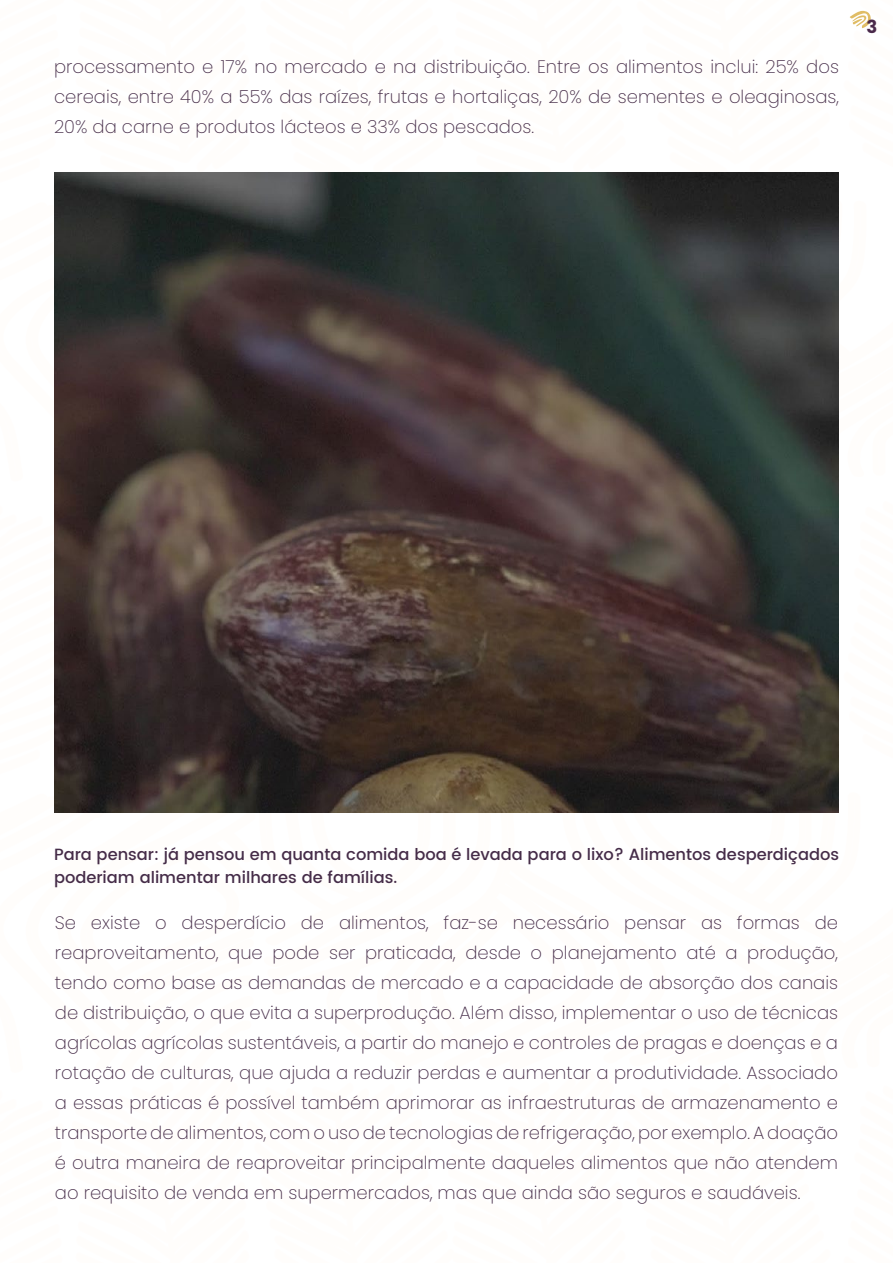
<style>
.page{position:relative;width:893px;height:1263px;background:#fff}
.page>*{position:absolute;margin:0;border:0;box-sizing:border-box;transform-origin:0 0}
.t1{font:200 18px/30px "Poppins";color:#452c48;text-align:justify}
.t2{font:700 18px "Poppins";color:#4a294a}
.t3{font:500 16.2px/22.5px "Poppins";color:#452c48}
</style>
<div class="page">
<img style="left:54px;top:173px;width:785px;height:639px">
<p class="t1" style="left:54px;top:52px;width:786px">processamento e 17% no mercado e na distribuição. Entre os alimentos inclui: 25% dos cereais, entre 40% a 55% das raízes, frutas e hortaliças, 20% de sementes e oleaginosas, 20% da carne e produtos lácteos e 33% dos pescados.</p>
<p class="t2" style="left:866px;top:17px;width:12px">3</p>
<p class="t3" style="left:54px;top:844px;width:786px">Para pensar: já pensou em quanta comida boa é levada para o lixo? Alimentos desperdiçados poderiam alimentar milhares de famílias.</p>
<p class="t1" style="left:55px;top:907px;width:785px">Se existe o desperdício de alimentos, faz-se necessário pensar as formas de reaproveitamento, que pode ser praticada, desde o planejamento até a produção, tendo como base as demandas de mercado e a capacidade de absorção dos canais de distribuição, o que evita a superprodução. Além disso, implementar o uso de técnicas agrícolas agrícolas sustentáveis, a partir do manejo e controles de pragas e doenças e a rotação de culturas, que ajuda a reduzir perdas e aumentar a produtividade. Associado a essas práticas é possível também aprimorar as infraestruturas de armazenamento e transporte de alimentos, com o uso de tecnologias de refrigeração, por exemplo. A doação é outra maneira de reaproveitar principalmente daqueles alimentos que não atendem ao requisito de venda em supermercados, mas que ainda são seguros e saudáveis.</p>
</div>
